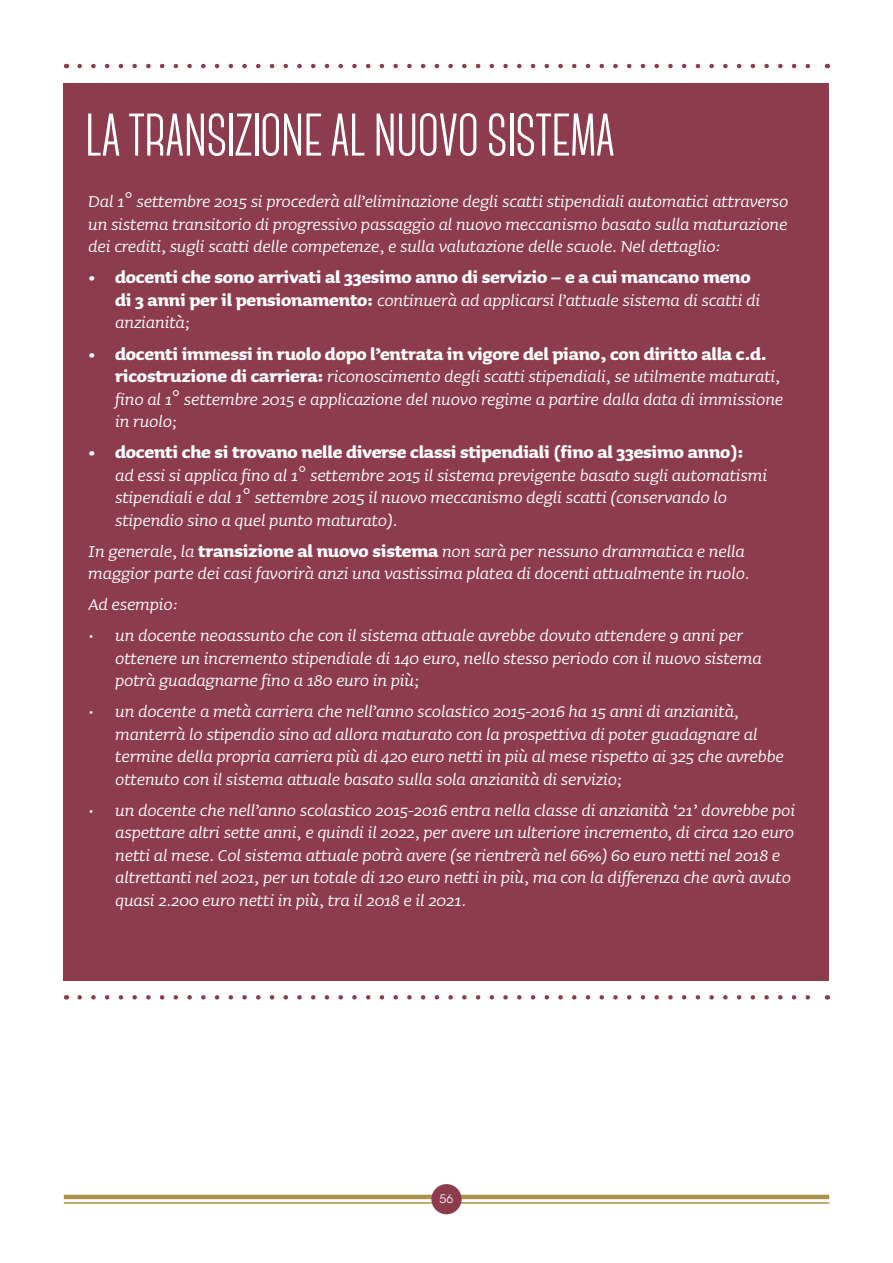
<style>
.page{position:relative;width:893px;height:1263px;background:#fff}
.page>*{position:absolute;margin:0;border:0;box-sizing:border-box;transform-origin:0 0}
.paragrafo_titolo_2{font:700 60px "Canter";letter-spacing:-.02em;color:#fff}
.testo_box{font:italic 21px/22.5px "Sauna";letter-spacing:-.01em;color:#fff}
.t1{font:700 21px/22.5px "Sauna";letter-spacing:-.01em;color:#fff}
.t2{font:12px "Lubalin Graph";color:#fff}
.s1{font-weight:400;font-style:italic}
.s2{font-weight:700;font-style:normal}
</style>
<div class="page">
<div style="left:64px;top:83px;width:765px;height:897px;background:#8d3c4e"></div>
<svg style="left:80px;top:64px;width:730px;height:4px"></svg>
<svg style="left:80px;top:995px;width:730px;height:4px"></svg>
<hr style="left:64px;top:1195px;width:765px;height:4px;background:#aa934b">
<hr style="left:64px;top:1202px;width:765px;height:2px;background:#aa934b">
<div style="left:431px;top:1184px;width:31px;height:30px;background:#8d3c4e;border-radius:50%"></div>
<p class="paragrafo_titolo_2" style="left:85px;top:105px;width:532px">LA TRANSIZIONE AL NUOVO SISTEMA</p>
<p class="testo_box" style="left:88px;top:190px;width:702px;text-align:justify">Dal 1° settembre 2015 si procederà all’eliminazione degli scatti stipendiali automatici attraverso un sistema transitorio di progressivo passaggio al nuovo meccanismo basato sulla maturazione dei crediti, sugli scatti delle competenze, e sulla valutazione delle scuole. Nel dettaglio:</p>
<p class="t1" style="left:115px;top:266px;width:647px;text-indent:-27px">• docenti che sono arrivati al 33esimo anno di servizio – e a cui mancano meno di 3 anni per il pensionamento: <span class="s1">continuerà ad applicarsi l’attuale sistema di scatti di anzianità;</span></p>
<p class="testo_box" style="left:115px;top:342px;width:670px;text-indent:-27px"><span class="s2">• docenti immessi in ruolo dopo l’entrata in vigore del piano, con diritto alla c.d. ricostruzione di carriera:</span> riconoscimento degli scatti stipendiali, se utilmente maturati, fino al 1° settembre 2015 e applicazione del nuovo regime a partire dalla data di immissione in ruolo;</p>
<p class="testo_box" style="left:115px;top:441px;width:653px;text-indent:-27px"><span class="s2">• docenti che si trovano nelle diverse classi stipendiali (fino al 33esimo anno): </span>ad essi si applica fino al 1° settembre 2015 il sistema previgente basato sugli automatismi stipendiali e dal 1° settembre 2015 il nuovo meccanismo degli scatti (conservando lo stipendio sino a quel punto maturato).</p>
<p class="testo_box" style="left:88px;top:539px;width:663px">In generale, la <span class="s2">transizione al nuovo sistema</span> non sarà per nessuno drammatica e nella maggior parte dei casi favorirà anzi una vastissima platea di docenti attualmente in ruolo.</p>
<p class="testo_box" style="left:88px;top:593px;width:91px">Ad esempio:</p>
<p class="testo_box" style="left:115px;top:624px;width:648px;text-indent:-27px">• un docente neoassunto che con il sistema attuale avrebbe dovuto attendere 9 anni per ottenere un incremento stipendiale di 140 euro, nello stesso periodo con il nuovo sistema potrà guadagnarne fino a 180 euro in più;</p>
<p class="testo_box" style="left:115px;top:700px;width:670px;text-indent:-27px">• un docente a metà carriera che nell’anno scolastico 2015-2016 ha 15 anni di anzianità, manterrà lo stipendio sino ad allora maturato con la prospettiva di poter guadagnare al termine della propria carriera più di 420 euro netti in più al mese rispetto ai 325 che avrebbe ottenuto con il sistema attuale basato sulla sola anzianità di servizio;</p>
<p class="testo_box" style="left:115px;top:798px;width:681px;text-indent:-27px">• un docente che nell’anno scolastico 2015-2016 entra nella classe di anzianità ‘21’ dovrebbe poi aspettare altri sette anni, e quindi il 2022, per avere un ulteriore incremento, di circa 120 euro netti al mese. Col sistema attuale potrà avere (se rientrerà nel 66%) 60 euro netti nel 2018 e altrettanti nel 2021, per un totale di 120 euro netti in più, ma con la differenza che avrà avuto quasi 2.200 euro netti in più, tra il 2018 e il 2021.</p>
<p class="t2" style="left:439px;top:1192px;width:15px">56</p>
</div>
